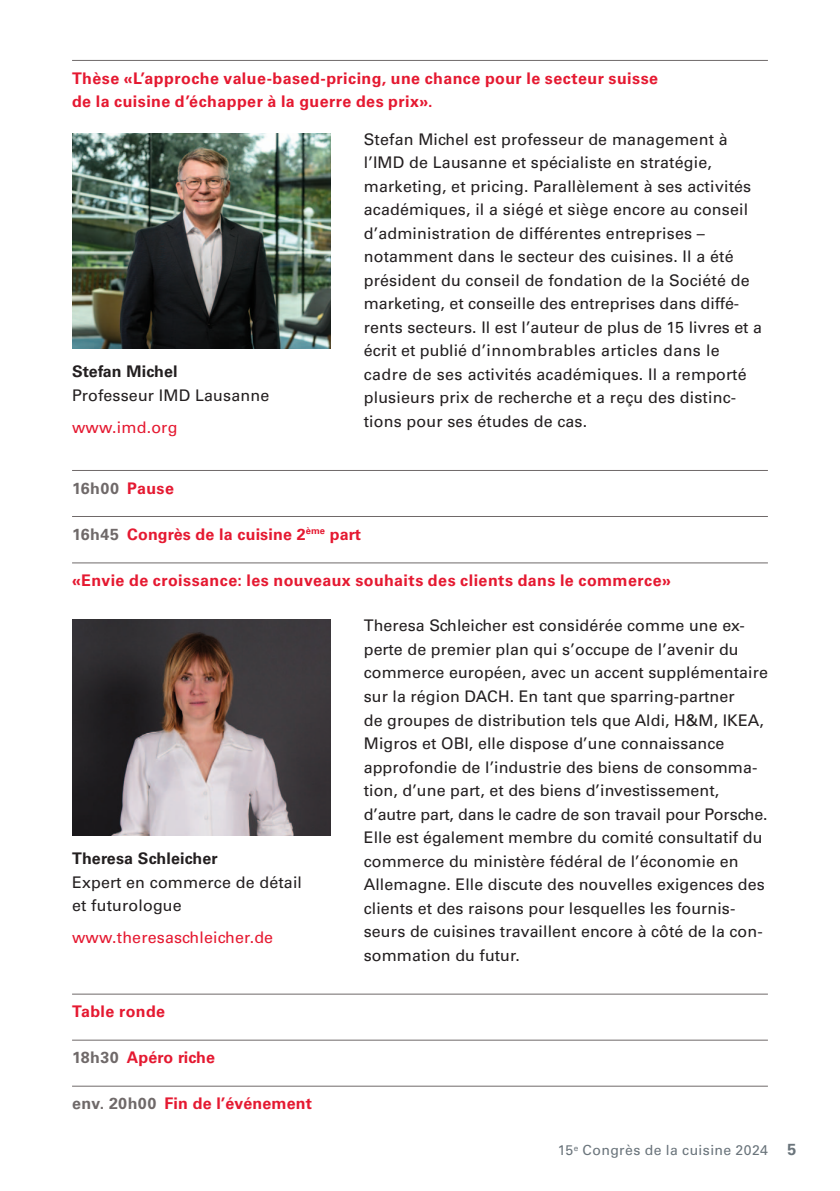
<style>
.page{position:relative;width:840px;height:1191px;background:#fff}
.page>*{position:absolute;margin:0;border:0;box-sizing:border-box;transform-origin:0 0}
.GS_Schwarz_8_11_75pt{font:16px/23.6px "Univers LT Pro 55 Roman";letter-spacing:.005em;color:#231f20}
.GS_Auszeichnung_Rot{font:700 16px/23.6px "Univers LT Pro 65";letter-spacing:.025em;color:#e51931}
.Lead_8_11_75pt{font:16px/23.6px "Univers LT Pro 55 Roman";letter-spacing:.01em;color:#231f20}
.GS_URL_Rot_8_11_75pt{font:16px "Univers LT Pro 55 Roman";letter-spacing:.01em;color:#e51931}
.Lead_8_11_75pt-2{font:700 16px "Univers LT Pro 65";letter-spacing:.01em;color:#231f20}
.GS_Auszeichnung_Rot-2{font:700 16px "Univers LT Pro 65";letter-spacing:.025em;color:#6f6969}
.t1{font:700 16px "Univers LT Pro 65";color:#6a747b}
.t2{font:14px "Univers LT Pro 55 Roman";letter-spacing:.03em;color:#6a747b}
.s1{color:#e51931}
.s2{color:#6f6969}
</style>
<div class="page">
<hr style="left:72px;top:470px;width:695px;height:1px;background:#6f6969">
<hr style="left:72px;top:516px;width:695px;height:1px;background:#6f6969">
<img style="left:72px;top:620px;width:258px;height:215px">
<hr style="left:72px;top:562px;width:695px;height:1px;background:#6f6969">
<img style="left:72px;top:133px;width:258px;height:216px">
<hr style="left:72px;top:60px;width:695px;height:1px;background:#6f6969">
<hr style="left:72px;top:993px;width:695px;height:1px;background:#6f6969">
<hr style="left:72px;top:1039px;width:695px;height:1px;background:#6f6969">
<hr style="left:72px;top:1085px;width:695px;height:1px;background:#6f6969">
<p class="GS_Auszeichnung_Rot" style="left:72px;top:65px;width:587px">Thèse «L’approche value-based-pricing, une chance pour le secteur suisse de la cuisine d’échapper à la guerre des prix».</p>
<p class="Lead_8_11_75pt-2" style="left:72px;top:360px;width:107px">Stefan Michel</p>
<p class="Lead_8_11_75pt" style="left:72px;top:383px;width:199px">Professeur IMD Lausanne</p>
<p class="GS_URL_Rot_8_11_75pt" style="left:72px;top:416px;width:107px">www.imd.org</p>
<p class="GS_Schwarz_8_11_75pt" style="left:363px;top:127px;width:399px">Stefan Michel est professeur de management à l’IMD de Lausanne et spécialiste en stratégie, marketing, et pricing. Parallèlement à ses activités académiques, il a siégé et siège encore au conseil d’administration de différentes entreprises – notamment dans le secteur des cuisines. Il a été président du conseil de fondation de la Société de marketing, et conseille des entreprises dans diffé&shy;rents secteurs. Il est l’auteur de plus de 15 livres et a écrit et publié d’innombrables articles dans le cadre de ses activités académiques. Il a remporté plusieurs prix de recherche et a reçu des distinc&shy;tions pour ses études de cas.</p>
<p class="GS_Auszeichnung_Rot-2" style="left:72px;top:477px;width:103px">16h00 <span class="s1">Pause</span></p>
<p class="GS_Auszeichnung_Rot" style="left:72px;top:521px;width:290px"><span class="s2">16h45</span> Congrès de la cuisine 2<sup>ème</sup> part</p>
<p class="GS_Auszeichnung_Rot" style="left:72px;top:568px;width:600px">«Envie de croissance: les nouveaux souhaits des clients dans le commerce»</p>
<p class="Lead_8_11_75pt-2" style="left:72px;top:847px;width:147px">Theresa Schleicher</p>
<p class="Lead_8_11_75pt" style="left:72px;top:869px;width:231px">Expert en commerce de détail et futurologue</p>
<p class="GS_URL_Rot_8_11_75pt" style="left:72px;top:926px;width:202px">www.theresaschleicher.de</p>
<p class="GS_Auszeichnung_Rot" style="left:72px;top:999px;width:95px">Table ronde</p>
<p class="GS_Auszeichnung_Rot" style="left:72px;top:1045px;width:144px"><span class="s2">18h30</span> Apéro riche</p>
<p class="GS_Auszeichnung_Rot" style="left:72px;top:1091px;width:241px"><span class="s2">env. 20h00</span> Fin de l’événement</p>
<p class="GS_Schwarz_8_11_75pt" style="left:363px;top:613px;width:405px">Theresa Schleicher est considérée comme une ex&shy;perte de premier plan qui s’occupe de l’avenir du commerce européen, avec un accent supplémentaire sur la région DACH. En tant que sparring-partner<br>de groupes de distribution tels que Aldi, H&amp;M, IKEA, Migros et OBI, elle dispose d’une connaissance approfondie de l’industrie des biens de consomma&shy;tion, d’une part, et des biens d’investissement, d’autre part, dans le cadre de son travail pour Porsche.<br>Elle est également membre du comité consultatif du commerce du ministère fédéral de l’économie en Allemagne. Elle discute des nouvelles exigences des clients et des raisons pour lesquelles les fournis&shy;seurs de cuisines travaillent encore à côté de la con&shy;sommation du futur.</p>
<p class="t2" style="left:557px;top:1140px;width:211px">15<sup>e</sup> Congrès de la cuisine 2024</p>
<p class="t1" style="left:787px;top:1138px;width:10px">5</p>
</div>
